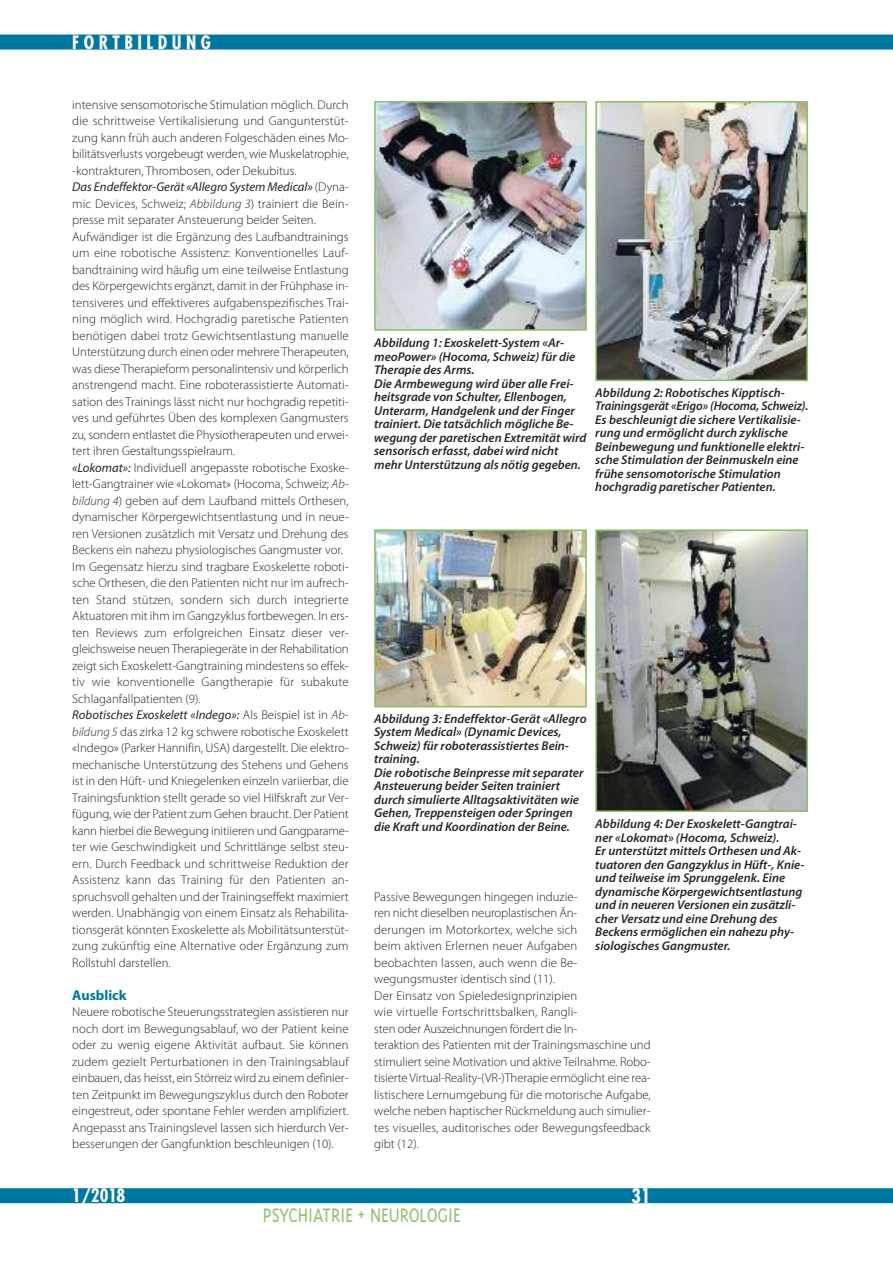
<style>
.page{position:relative;width:893px;height:1263px;background:#fff}
.page>*{position:absolute;margin:0;border:0;box-sizing:border-box;transform-origin:0 0}
.t1{font:300 22.5px "Triplex";color:#8fc36e;scale:.88 1}
.t2{font:700 condensed 19.5px "Futura";color:#fff}
.t3{font:700 condensed 18px "Futura";letter-spacing:.25em;color:#fff}
.t4{font:700 14.25px "Myriad Pro";color:#0077a1}
.t5{font:300 12.75px/16.5px "Myriad Pro";color:#272627}
.t6{font:italic 600 12.75px/13.5px "Myriad Pro";color:#272627}
.s1{font-weight:400;font-style:italic}
.s2{font-style:italic}
</style>
<div class="page">
<div style="left:0;top:35px;width:893px;height:15px;background:#0077a1"></div>
<div style="left:0;top:1188px;width:893px;height:15px;background:#0077a1"></div>
<img style="left:377px;top:104px;width:207px;height:224px">
<div style="left:374px;top:101px;width:213px;height:230px;border:2px solid #89bf67"></div>
<img style="left:598px;top:104px;width:207px;height:274px">
<div style="left:595px;top:101px;width:213px;height:280px;border:2px solid #89bf67"></div>
<img style="left:377px;top:532px;width:207px;height:172px">
<div style="left:374px;top:529px;width:213px;height:178px;border:2px solid #89bf67"></div>
<img style="left:598px;top:532px;width:207px;height:277px">
<div style="left:595px;top:529px;width:213px;height:283px;border:2px solid #89bf67"></div>
<h3 class="t3" style="left:72px;top:34px;width:140px">FORTBILDUNG</h3>
<p class="t5" style="left:72px;top:97px;width:278px">intensive sensomotorische Stimulation möglich. Durch die schrittweise Vertikalisierung und Gangunterstüt&shy;zung kann früh auch anderen Folgeschäden eines Mo&shy;bilitätsverlusts vorgebeugt werden, wie Muskelatrophie, -kontrakturen, Thrombosen, oder Dekubitus.<br><span class="s1">Das Endeffektor-Gerät «Allegro System Medical»</span> (Dyna&shy;mic Devices, Schweiz; <span class="s2">Abbildung 3</span>) trainiert die Bein&shy;presse mit separater Ansteuerung beider Seiten.<br>Aufwändiger ist die Ergänzung des Laufbandtrainings um eine robotische Assistenz: Konventionelles Lauf&shy;bandtraining wird häufig um eine teilweise Entlastung des Körpergewichts ergänzt, damit in der Frühphase in&shy;tensiveres und effektiveres aufgabenspezifisches Trai&shy;ning möglich wird. Hochgradig paretische Patienten benötigen dabei trotz Gewichtsentlastung manuelle Unterstützung durch einen oder mehrere Therapeuten, was diese Therapieform personalintensiv und körperlich anstrengend macht. Eine roboterassistierte Automati&shy;sation des Trainings lässt nicht nur hochgradig repetiti&shy;ves und geführtes Üben des komplexen Gangmusters zu, sondern entlastet die Physiotherapeuten und erwei&shy;tert ihren Gestaltungsspielraum.<br><span class="s1">«Lokomat»:</span> Individuell angepasste robotische Exoske&shy;lett-Gangtrainer wie «Lokomat» (Hocoma, Schweiz; <span class="s2">Ab&shy;bildung 4</span>) geben auf dem Laufband mittels Orthesen, dynamischer Körpergewichtsentlastung und in neue&shy;ren Versionen zusätzlich mit Versatz und Drehung des Beckens ein nahezu physiologisches Gangmuster vor.<br>Im Gegensatz hierzu sind tragbare Exoskelette roboti&shy;sche Orthesen, die den Patienten nicht nur im aufrech&shy;ten Stand stützen, sondern sich durch integrierte Aktuatoren mit ihm im Gangzyklus fortbewegen. In ers&shy;ten Reviews zum erfolgreichen Einsatz dieser ver&shy;gleichsweise neuen Therapiegeräte in der Rehabilitation zeigt sich Exoskelett-Gangtraining mindestens so effek&shy;tiv wie konventionelle Gangtherapie für subakute Schlaganfallpatienten (9).<br><span class="s1">Robotisches Exoskelett «Indego»:</span> Als Beispiel ist in <span class="s2">Ab&shy;bildung 5</span> das zirka 12 kg schwere robotische Exoskelett «Indego» (Parker Hannifin, USA) dargestellt. Die elektro&shy;mechanische Unterstützung des Stehens und Gehens ist in den Hüft- und Kniegelenken einzeln variierbar, die Trainingsfunktion stellt gerade so viel Hilfskraft zur Ver&shy;fügung, wie der Patient zum Gehen braucht. Der Patient kann hierbei die Bewegung initiieren und Gangparame&shy;ter wie Geschwindigkeit und Schrittlänge selbst steu&shy;ern. Durch Feedback und schrittweise Reduktion der Assistenz kann das Training für den Patienten an&shy;spruchsvoll gehalten und der Trainingseffekt maximiert werden. Unabhängig von einem Einsatz als Rehabilita&shy;tionsgerät könnten Exoskelette als Mobilitätsunterstüt&shy;zung zukünftig eine Alternative oder Ergänzung zum Rollstuhl darstellen.</p>
<p class="t4" style="left:72px;top:989px;width:56px">Ausblick</p>
<p class="t5" style="left:72px;top:1004px;width:278px;text-align:justify">Neuere robotische Steuerungsstrategien assistieren nur noch dort im Bewegungsablauf, wo der Patient keine oder zu wenig eigene Aktivität aufbaut. Sie können zudem gezielt Perturbationen in den Trainingsablauf einbauen, das heisst, ein Störreiz wird zu einem definier&shy;ten Zeitpunkt im Bewegungszyklus durch den Roboter eingestreut, oder spontane Fehler werden amplifiziert.<br>Angepasst ans Trainingslevel lassen sich hierdurch Ver&shy;besserungen der Gangfunktion beschleunigen (10).</p>
<p class="t6" style="left:374px;top:337px;width:214px">Abbildung 1: Exoskelett-System «Ar&shy;meoPower» (Hocoma, Schweiz) für die Therapie des Arms.<br>Die Armbewegung wird über alle Frei&shy;heitsgrade von Schulter, Ellenbogen, Unterarm, Handgelenk und der Finger trainiert. Die tatsächlich mögliche Be&shy;wegung der paretischen Extremität wird sensorisch erfasst, dabei wird nicht mehr Unterstützung als nötig gegeben.</p>
<p class="t6" style="left:595px;top:386px;width:215px">Abbildung 2: Robotisches Kipptisch-Trainingsgerät «Erigo» (Hocoma, Schweiz).<br>Es beschleunigt die sichere Vertikalisie&shy;rung und ermöglicht durch zyklische Beinbewegung und funktionelle elektri&shy;sche Stimulation der Beinmuskeln eine frühe sensomotorische Stimulation hochgradig paretischer Patienten.</p>
<p class="t6" style="left:374px;top:713px;width:214px">Abbildung 3: Endeffektor-Gerät «Allegro System Medical» (Dynamic Devices, Schweiz) für roboterassistiertes Bein&shy;training.<br>Die robotische Beinpresse mit separater Ansteuerung beider Seiten trainiert durch simulierte Alltagsaktivitäten wie Gehen, Treppensteigen oder Springen die Kraft und Koordination der Beine.</p>
<p class="t6" style="left:595px;top:818px;width:211px">Abbildung 4: Der Exoskelett-Gangtrai&shy;ner «Lokomat» (Hocoma, Schweiz).<br>Er unterstützt mittels Orthesen und Ak&shy;tuatoren den Gangzyklus in Hüft-, Knie&shy;und teilweise im Sprunggelenk. Eine dynamische Körpergewichtsentlastung und in neueren Versionen ein zusätzli&shy;cher Versatz und eine Drehung des Beckens ermöglichen ein nahezu phy&shy;siologisches Gangmuster.</p>
<p class="t5" style="left:374px;top:889px;width:278px">Passive Bewegungen hingegen induzie-<br>ren nicht dieselben neuroplastischen Än-<br>derungen im Motorkortex, welche sich<br>beim aktiven Erlernen neuer Aufgaben<br>beobachten lassen, auch wenn die Be&shy;wegungsmuster identisch sind (11).<br>Der Einsatz von Spieledesignprinzipien<br>wie virtuelle Fortschrittsbalken, Rangli-<br>sten oder Auszeichnungen fördert die In-<br>teraktion des Patienten mit der Trainingsmaschine und stimuliert seine Motivation und aktive Teilnahme. Robo&shy;tisierte Virtual-Reality-(VR-)Therapie ermöglicht eine rea&shy;listischere Lernumgebung für die motorische Aufgabe, welche neben haptischer Rückmeldung auch simulier&shy;tes visuelles, auditorisches oder Bewegungsfeedback gibt (12).</p>
<h3 class="t3" style="left:72px;top:1188px;width:55px">1/2018</h3>
<h2 class="t2" style="left:631px;top:1187px;width:21px">31</h2>
<h1 class="t1" style="left:263px;top:1201px;width:226px">PSYCHIATRIE + NEUROLOGIE</h1>
</div>
